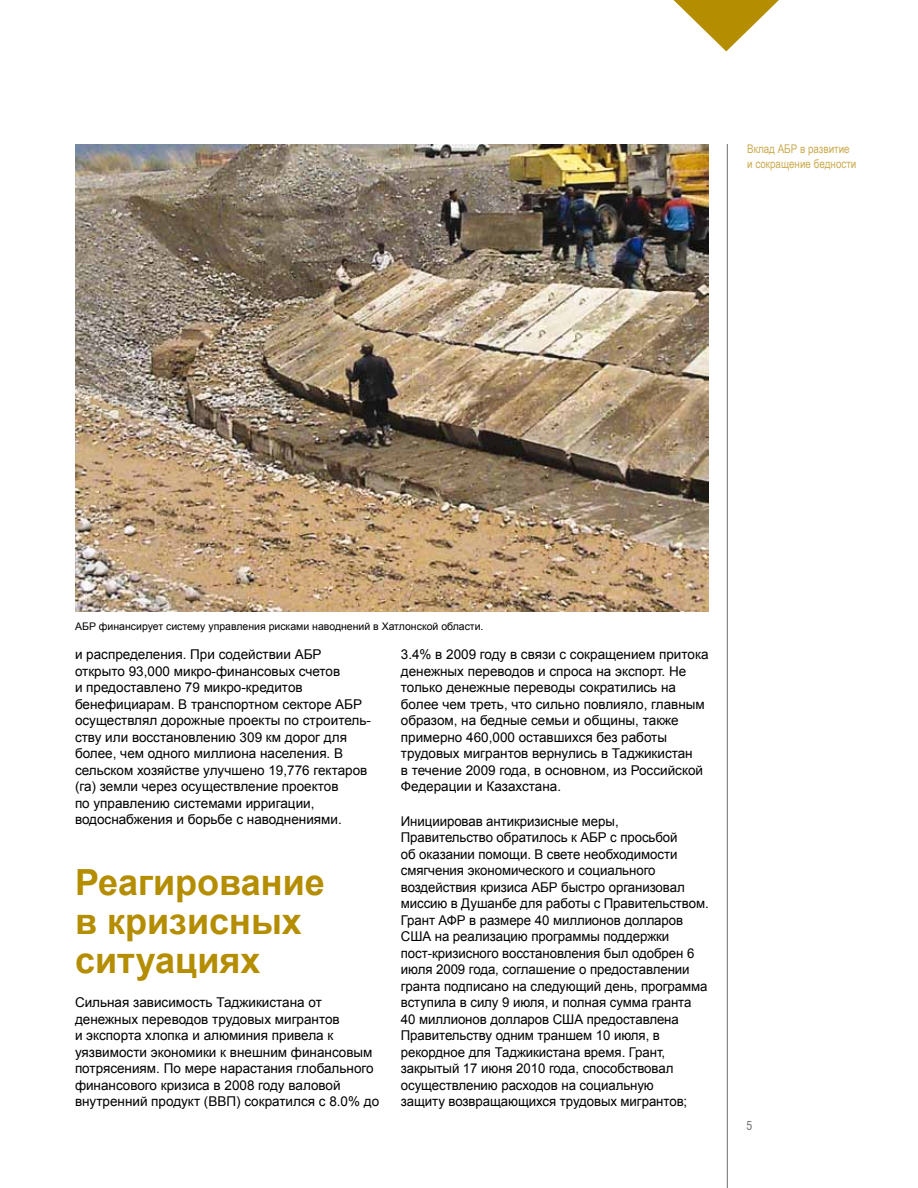
<style>
.page{position:relative;width:918px;height:1188px;background:#fff}
.page>*{position:absolute;margin:0;border:0;box-sizing:border-box;transform-origin:0 0}
.t1{font:700 36px/39px "Arial";color:#b48d00}
.t2{font:13.5px/16.5px "Arial";letter-spacing:-.005em;color:#000}
.t3{font:12px/15px "Arial Narrow";color:#ccac51}
.t4{font:condensed 12px "Swiss 721 BT";color:#707172}
.t5{font:10.5px "Arial";color:#000}
</style>
<div class="page">
<hr style="left:727px;top:144px;width:1px;height:1044px;background:#707172">
<svg style="left:673px;top:0;width:106px;height:51px"></svg>
<img style="left:75px;top:144px;width:634px;height:468px">
<p class="t3" style="left:747px;top:141px;width:111px">Вклад АБР в развитие и сокращение бедности</p>
<p class="t5" style="left:75px;top:619px;width:410px">АБР финансирует систему управления рисками наводнений в Хатлонской области.</p>
<p class="t2" style="left:75px;top:646px;width:297px">и распределения. При содействии АБР открыто 93,000 микро-финансовых счетов<br>и предоставлено 79 микро-кредитов бенефициарам. В транспортном секторе АБР осуществлял дорожные проекты по строитель&shy;ству или восстановлению 309 км дорог для более, чем одного миллиона населения. В сельском хозяйстве улучшено 19,776 гектаров (га) земли через осуществление проектов<br>по управлению системами ирригации, водоснабжения и борьбе с наводнениями.</p>
<h1 class="t1" style="left:75px;top:864px;width:251px">Реагирование в кризисных ситуациях</h1>
<p class="t2" style="left:75px;top:994px;width:306px">Сильная зависимость Таджикистана от денежных переводов трудовых мигрантов<br>и экспорта хлопка и алюминия привела к уязвимости экономики к внешним финансовым потрясениям. По мере нарастания глобального финансового кризиса в 2008 году валовой внутренний продукт (ВВП) сократился с 8.0% до</p>
<p class="t2" style="left:401px;top:646px;width:309px">3.4% в 2009 году в связи с сокращением притока денежных переводов и спроса на экспорт. Не только денежные переводы сократились на более чем треть, что сильно повлияло, главным образом, на бедные семьи и общины, также примерно 460,000 оставшихся без работы трудовых мигрантов вернулись в Таджикистан<br>в течение 2009 года, в основном, из Российской Федерации и Казахстана.</p>
<p class="t2" style="left:401px;top:813px;width:309px">Инициировав антикризисные меры, Правительство обратилось к АБР с просьбой<br>об оказании помощи. В свете необходимости смягчения экономического и социального воздействия кризиса АБР быстро организовал миссию в Душанбе для работы с Правительством.<br>Грант АФР в размере 40 миллионов долларов США на реализацию программы поддержки пост-кризисного восстановления был одобрен 6 июля 2009 года, соглашение о предоставлении гранта подписано на следующий день, программа вступила в силу 9 июля, и полная сумма гранта 40 миллионов долларов США предоставлена Правительству одним траншем 10 июля, в рекордное для Таджикистана время. Грант, закрытый 17 июня 2010 года, способствовал осуществлению расходов на социальную<br>защиту возвращающихся трудовых мигрантов;</p>
<p class="t4" style="left:746px;top:1118px;width:7px">5</p>
</div>
